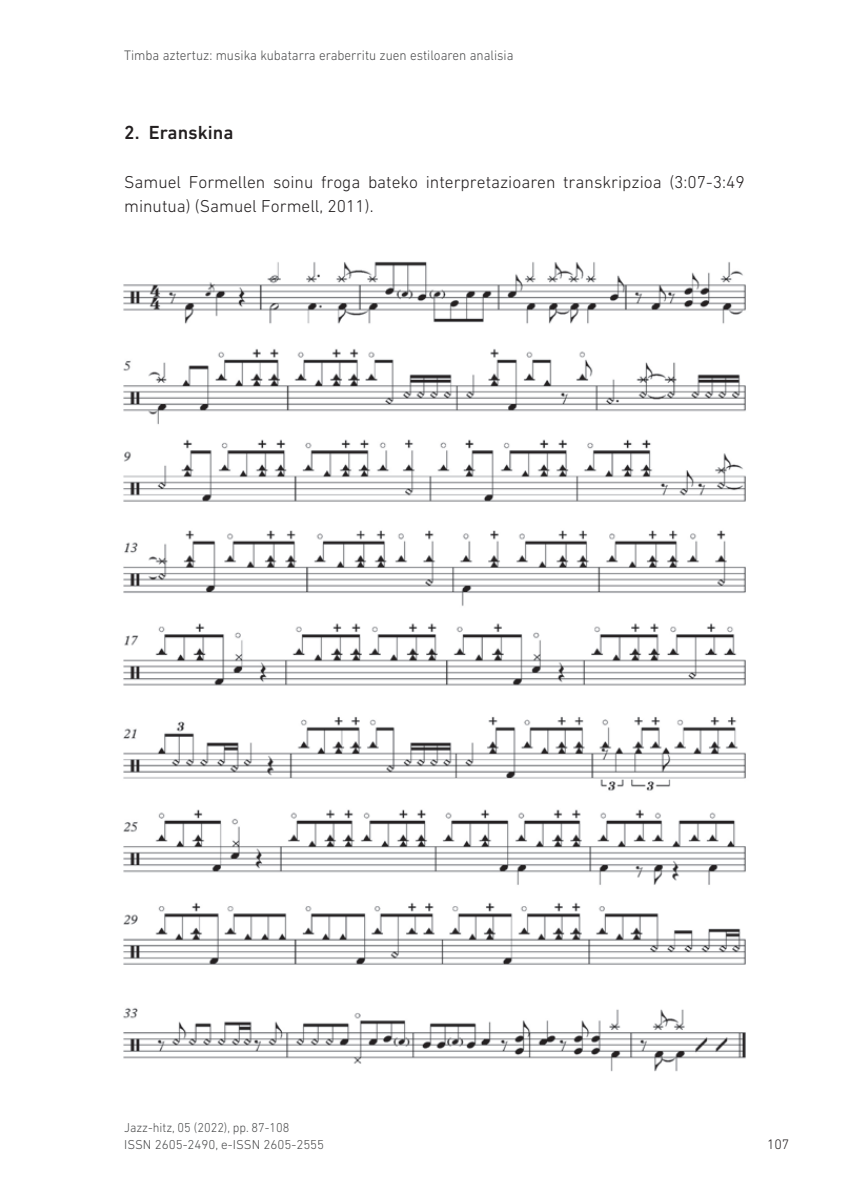
<style>
.page{position:relative;width:844px;height:1191px;background:#fff}
.page>*{position:absolute;margin:0;border:0;box-sizing:border-box;transform-origin:0 0}
.t1{font:500 19.25px "DIN Next LT Pro";color:#231f20}
.t2{font:300 17.5px/24.5px "DIN Next LT Pro";color:#231f20}
.t3{font:300 14px "DIN Next LT Pro";color:#4b4c4d;scale:.95 1}
.t4{font:300 14px "DIN Next LT Pro";color:#231f20}
.t5{font:300 13.12px/16.8px "DIN Next LT Pro";color:#4b4c4d;scale:.95 1}
</style>
<div class="page">
<img style="left:123px;top:261px;width:623px;height:811px">
<p class="t3" style="left:124px;top:47px;width:411px">Timba aztertuz: musika kubatarra eraberritu zuen estiloaren analisia</p>
<p class="t1" style="left:124px;top:121px;width:111px">2. Eranskina</p>
<p class="t2" style="left:124px;top:169px;width:622px">Samuel Formellen soinu froga bateko interpretazioaren transkripzioa (3:07-3:49 minutua) (Samuel Formell, 2011).</p>
<p class="t5" style="left:124px;top:1119px;width:212px">Jazz-hitz, 05 (2022), pp. 87-108<br>ISSN 2605-2490, e-ISSN 2605-2555</p>
<p class="t4" style="left:766px;top:1136px;width:24px">107</p>
</div>
